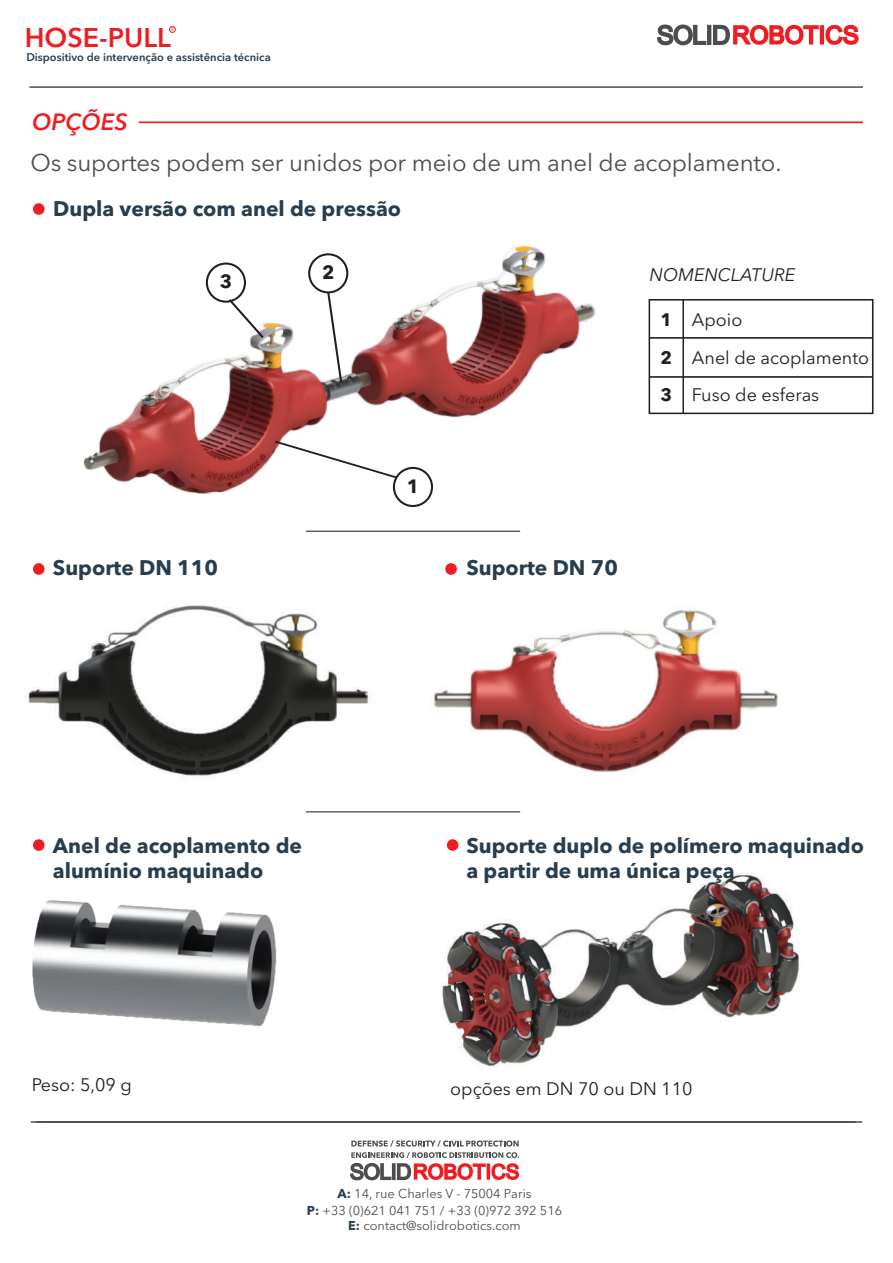
<style>
.page{position:relative;width:893px;height:1263px;background:#fff}
.page>*{position:absolute;margin:0;border:0;box-sizing:border-box;transform-origin:0 0}
.t1{font:600 26.85px "Avenir Next LT Pro";color:#ee1d23}
.t2{font:24px "Avenir Next LT Pro";letter-spacing:-.01em;color:#4d4d4d}
.t3{font:italic 600 23.25px "Avenir Next LT Pro";color:#ee1d23}
.t4{font:700 21px/25.2px "Avenir Next LT Pro";color:#283d4d}
.t5{font:700 19.05px "Avenir Next LT Pro";color:#231f20}
.t6{font:18px/38.2px "Avenir Next LT Pro";color:#231f20}
.t7{font:italic 18px "Avenir Next LT Pro";color:#231f20}
.t8{font:700 18px/38.2px "Avenir Next LT Pro";color:#231f20}
.t9{font:12.75px/15.6px "Avenir Next LT Pro";color:#4d4d4d;text-align:center}
.t10{font:600 11.1px "Avenir Next LT Pro";color:#283d4d}
.t11{font:5.25px "Avenir Next LT Pro";color:#ee1d23}
.s1{font-weight:700;color:#283d4d}
.s2{font-weight:700}
</style>
<div class="page">
<img style="left:441px;top:872px;width:358px;height:194px">
<img style="left:83px;top:245px;width:595px;height:287px">
<div style="left:169px;top:26px;width:6px;height:7px;border:1px solid #ee1d23;border-radius:50%"></div>
<svg style="left:657px;top:25px;width:202px;height:20px"></svg>
<hr style="left:139px;top:121px;width:724px;height:2px;background:#ee1d23">
<hr style="left:29px;top:86px;width:834px;height:2px;background:#4d4d4d">
<img style="left:32px;top:900px;width:245px;height:127px">
<svg style="left:273px;top:439px;width:125px;height:41px"></svg>
<div style="left:393px;top:467px;width:40px;height:40px;border:2px solid #231f20;border-radius:50%"></div>
<svg style="left:326px;top:290px;width:18px;height:95px"></svg>
<div style="left:308px;top:253px;width:40px;height:40px;border:2px solid #231f20;border-radius:50%"></div>
<svg style="left:227px;top:297px;width:39px;height:43px"></svg>
<div style="left:206px;top:262px;width:40px;height:41px;border:2px solid #231f20;border-radius:50%"></div>
<div style="left:649px;top:299px;width:224px;height:115px;border:2px solid #231f20"></div>
<hr style="left:682px;top:300px;width:2px;height:113px;background:#231f20">
<hr style="left:649px;top:337px;width:224px;height:2px;background:#231f20">
<hr style="left:649px;top:376px;width:224px;height:2px;background:#231f20">
<hr style="left:42px;top:1121px;width:820px;height:2px;background:#4d4d4d">
<hr style="left:31px;top:1121px;width:820px;height:2px;background:#4d4d4d">
<svg style="left:350px;top:1140px;width:169px;height:40px"></svg>
<img style="left:28px;top:605px;width:343px;height:172px">
<img style="left:434px;top:610px;width:344px;height:162px">
<hr style="left:306px;top:531px;width:214px;height:1px;background:#4d4d4d">
<hr style="left:306px;top:811px;width:214px;height:1px;background:#4d4d4d">
<div style="left:33px;top:563px;width:12px;height:12px;background:#ee1d23;border-radius:50%"></div>
<div style="left:33px;top:839px;width:12px;height:12px;background:#ee1d23;border-radius:50%"></div>
<div style="left:33px;top:203px;width:12px;height:12px;background:#ee1d23;border-radius:50%"></div>
<div style="left:447px;top:839px;width:11px;height:12px;background:#ee1d23;border-radius:50%"></div>
<div style="left:445px;top:563px;width:12px;height:12px;background:#ee1d23;border-radius:50%"></div>
<p class="t1" style="left:25px;top:21px;width:148px">HOSE-PULL</p>
<p class="t10" style="left:26px;top:50px;width:246px">Dispositivo de intervenção e assistência técnica</p>
<p class="t11" style="left:171px;top:26px;width:5px">R</p>
<p class="t3" style="left:32px;top:108px;width:97px">OPÇÕES</p>
<p class="t2" style="left:31px;top:148px;width:753px">Os suportes podem ser unidos por meio de um anel de acoplamento.</p>
<p class="t4" style="left:53px;top:196px;width:349px">Dupla versão com anel de pressão</p>
<p class="t5" style="left:322px;top:261px;width:14px">2</p>
<p class="t5" style="left:220px;top:270px;width:14px">3</p>
<p class="t7" style="left:650px;top:264px;width:147px">NOMENCLATURE</p>
<p class="t5" style="left:407px;top:474px;width:14px">1</p>
<p class="t4" style="left:53px;top:555px;width:167px">Suporte DN 110</p>
<p class="t4" style="left:466px;top:555px;width:153px">Suporte DN 70</p>
<p class="t8" style="left:660px;top:301px;width:13px">1<br>2</p>
<p class="t8" style="left:660px;top:375px;width:13px">3</p>
<p class="t6" style="left:692px;top:301px;width:179px">Apoio<br>Anel de acoplamento</p>
<p class="t6" style="left:692px;top:375px;width:129px">Fuso de esferas</p>
<p class="t4" style="left:53px;top:833px;width:251px">Anel de acoplamento de alumínio maquinado</p>
<p class="t4" style="left:466px;top:833px;width:399px">Suporte duplo de polímero maquinado a partir de uma única peça</p>
<p class="t6" style="left:32px;top:1065px;width:102px">Peso: 5,09 g</p>
<p class="t6" style="left:450px;top:1070px;width:244px">opções em DN 70 ou DN 110</p>
<p class="t9" style="left:338px;top:1185px;width:195px"><span class="s1">A</span><span class="s2">:</span> 14, rue Charles V - 75004 Paris</p>
<p class="t9" style="left:307px;top:1202px;width:257px"><span class="s1">P</span><span class="s2">:</span> +33 (0)621 041 751 / +33 (0)972 392 516<br><span class="s1">E</span><span class="s2">:</span> contact@solidrobotics.com</p>
</div>
